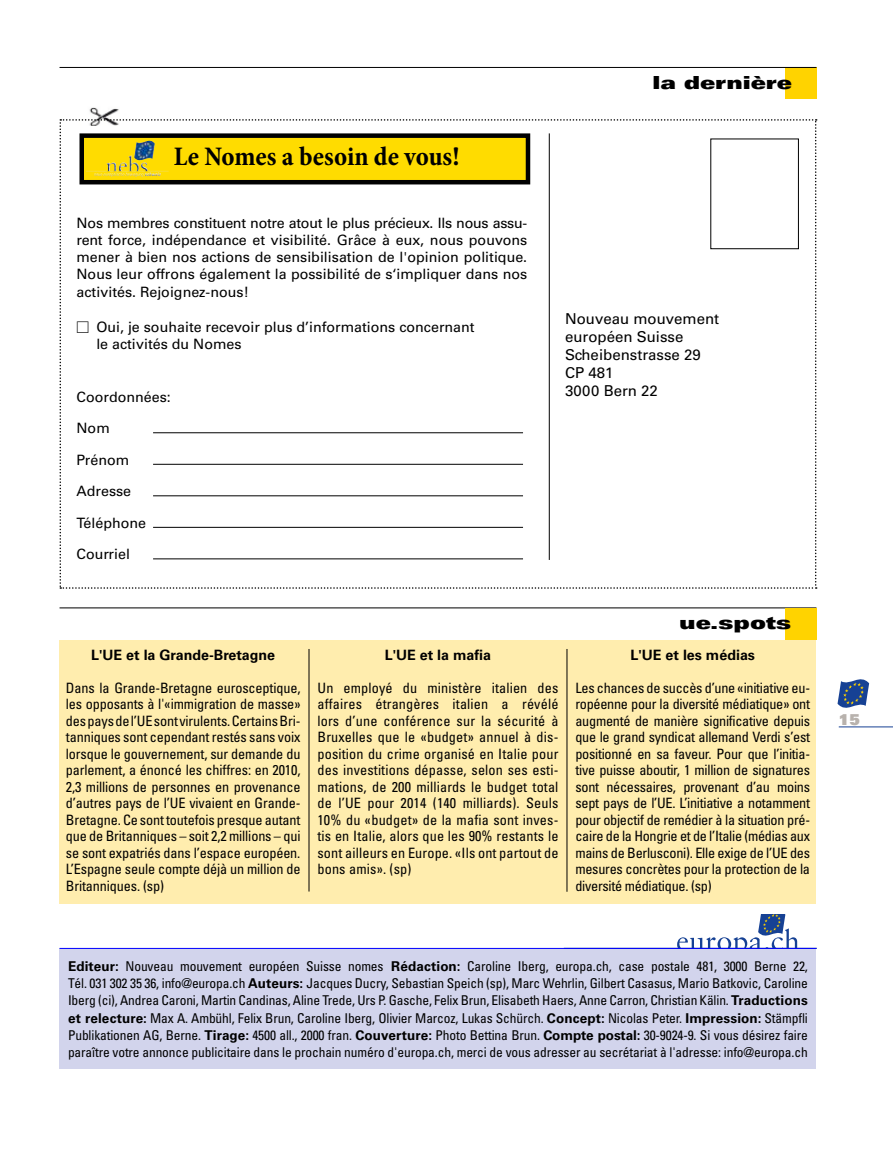
<style>
.page{position:relative;width:893px;height:1149px;background:#fff}
.page>*{position:absolute;margin:0;border:0;box-sizing:border-box;transform-origin:0 0}
.t1{font:700 condensed 27px "Minion Pro";color:#000}
.t2{font:900 expanded 18px "Univers";color:#000}
.t3{font:15px/18px "Univers";color:#000}
.t4{font:900 15px "Univers";color:#b8b2ad}
.t5{font:condensed 14.25px/16.5px "Univers";letter-spacing:-.01em;color:#000;text-align:justify}
.t6{font:14.25px/17.2px "Univers";color:#000;text-align:justify}
.t7{font:700 14.25px "Univers";color:#000}
.t8{font:condensed 13.5px/17.2px "Univers";letter-spacing:-.01em;color:#000;text-align:justify}
.s1{font-family:"Universal Std Newswith Comm Pi"}
.s2{font-weight:700;font-stretch:normal}
</style>
<div class="page">
<hr style="left:839px;top:726px;width:54px;height:1px;background:#164194">
<svg style="left:837px;top:679px;width:32px;height:28px"></svg>
<hr style="left:60px;top:607px;width:756px;height:1px;background:#000">
<div style="left:60px;top:639px;width:756px;height:264px;background:#ffedae"></div>
<hr style="left:309px;top:648px;width:1px;height:243px;background:#000">
<hr style="left:567px;top:648px;width:1px;height:243px;background:#000">
<div style="left:785px;top:608px;width:31px;height:31px;background:#ffd300"></div>
<div style="left:60px;top:948px;width:756px;height:120px;background:#d2d4ec"></div>
<svg style="left:677px;top:914px;width:120px;height:33px"></svg>
<hr style="left:60px;top:947px;width:756px;height:1px;background:#00f">
<img style="left:89px;top:107px;width:30px;height:12px">
<div style="left:785px;top:67px;width:31px;height:32px;background:#ffd300"></div>
<hr style="left:60px;top:67px;width:756px;height:1px;background:#000">
<svg style="left:60px;top:119px;width:757px;height:469px"></svg>
<h1 class="t1" style="left:174px;top:138px;width:287px">Le Nomes a besoin de vous!</h1>
<p class="t6" style="left:77px;top:214px;width:452px">Nos membres constituent notre atout le plus précieux. Ils nous assu&shy;rent force, indépendance et visibilité. Grâce à eux, nous pouvons mener à bien nos actions de sensibilisation de l'opinion politique.<br>Nous leur offrons également la possibilité de s‘impliquer dans nos activités. Rejoignez-nous!</p>
<p class="t6" style="left:96px;top:318px;width:380px;text-indent:-20px"><span class="s1">□</span> Oui, je souhaite recevoir plus d’informations concernant le activités du Nomes</p>
<p class="t6" style="left:77px;top:388px;width:96px">Coordonnées:</p>
<p class="t6" style="left:77px;top:419px;width:35px">Nom</p>
<p class="t6" style="left:77px;top:451px;width:54px">Prénom</p>
<p class="t6" style="left:77px;top:482px;width:56px">Adresse</p>
<p class="t6" style="left:77px;top:514px;width:71px">Téléphone</p>
<p class="t6" style="left:77px;top:545px;width:55px">Courriel</p>
<p class="t2" style="left:653px;top:72px;width:141px">la dernière</p>
<p class="t3" style="left:565px;top:310px;width:156px">Nouveau mouvement européen Suisse<br>Scheibenstrasse 29<br>CP 481<br>3000 Bern 22</p>
<p class="t7" style="left:91px;top:646px;width:186px">L'UE et la Grande-Bretagne</p>
<p class="t5" style="left:66px;top:679px;width:236px">Dans la Grande-Bretagne eurosceptique, les opposants à l'«immigration de masse» des pays de l’UE sont virulents. Certains Bri&shy;tanniques sont cependant restés sans voix lorsque le gouvernement, sur demande du parlement, a énoncé les chiffres: en 2010, 2,3 millions de personnes en provenance d’autres pays de l’UE vivaient en Grande-Bretagne. Ce sont toutefois presque autant que de Britanniques – soit 2,2 millions – qui se sont expatriés dans l’espace européen.<br>L’Espagne seule compte déjà un million de Britanniques. (sp)</p>
<p class="t7" style="left:385px;top:646px;width:108px">L'UE et la mafia</p>
<p class="t5" style="left:317px;top:679px;width:242px">Un employé du ministère italien des affaires étrangères italien a révélé lors d’une conférence sur la sécurité à Bruxelles que le «budget» annuel à dis&shy;position du crime organisé en Italie pour des investitions dépasse, selon ses esti&shy;mations, de 200 milliards le budget total de l’UE pour 2014 (140 milliards). Seuls 10% du «budget» de la mafia sont inves&shy;tis en Italie, alors que les 90% restants le sont ailleurs en Europe. «Ils ont partout de bons amis». (sp)</p>
<p class="t2" style="left:679px;top:612px;width:114px">ue.spots</p>
<p class="t7" style="left:630px;top:646px;width:126px">L'UE et les médias</p>
<p class="t5" style="left:575px;top:679px;width:236px">Les chances de succès d’une «initiative eu&shy;ropéenne pour la diversité médiatique» ont augmenté de manière significative depuis que le grand syndicat allemand Verdi s’est positionné en sa faveur. Pour que l’initia&shy;tive puisse aboutir, 1 million de signatures sont nécessaires, provenant d’au moins sept pays de l’UE. L’initiative a notamment pour objectif de remédier à la situation pré&shy;caire de la Hongrie et de l’Italie (médias aux mains de Berlusconi). Elle exige de l’UE des mesures concrètes pour la protection de la diversité médiatique. (sp)</p>
<p class="t8" style="left:68px;top:956px;width:741px"><span class="s2">Editeur:</span> Nouveau mouvement européen Suisse nomes <span class="s2">Rédaction:</span> Caroline Iberg, europa.ch, case postale 481, 3000 Berne 22, Tél. 031 302 35 36, info@europa.ch <span class="s2">Auteurs:</span> Jacques Ducry, Sebastian Speich (sp), Marc Wehrlin, Gilbert Casasus, Mario Batkovic, Caroline Iberg (ci), Andrea Caroni, Martin Candinas, Aline Trede, Urs P. Gasche, Felix Brun, Elisabeth Haers, Anne Carron, Christian Kälin. <span class="s2">Traductions et relecture:</span> Max A. Ambühl, Felix Brun, Caroline Iberg, Olivier Marcoz, Lukas Schürch. <span class="s2">Concept:</span> Nicolas Peter. <span class="s2">Impression:</span> Stämpfli Publikationen AG, Berne. <span class="s2">Tirage:</span> 4500 all., 2000 fran. <span class="s2">Couverture:</span> Photo Bettina Brun. <span class="s2">Compte postal:</span> 30-9024-9. Si vous désirez faire paraître votre annonce publicitaire dans le prochain numéro d'europa.ch, merci de vous adresser au secrétariat à l'adresse: info@europa.ch</p>
<p class="t4" style="left:839px;top:709px;width:23px">15</p>
</div>
